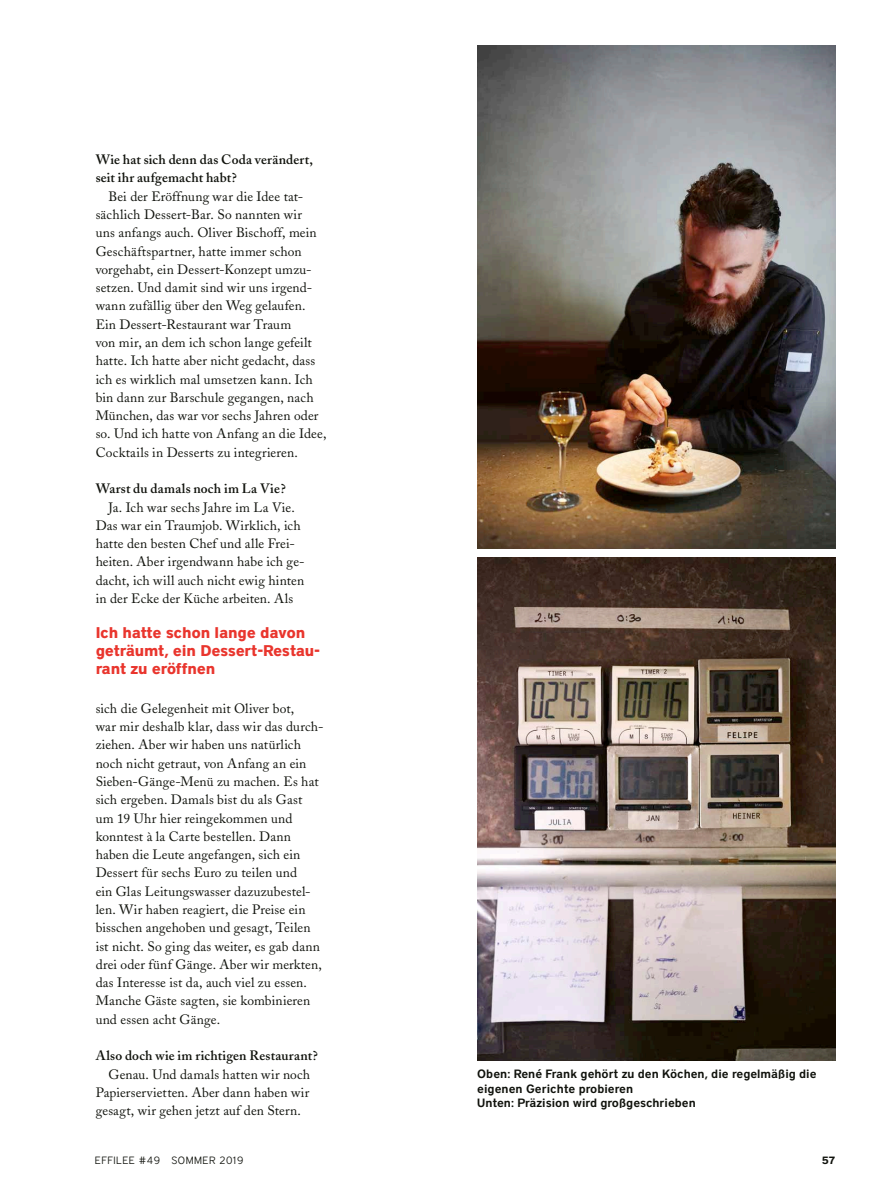
<style>
.page{position:relative;width:893px;height:1191px;background:#fff}
.page>*{position:absolute;margin:0;border:0;box-sizing:border-box;transform-origin:0 0}
.t1{font:700 15.45px/18.3px "District";letter-spacing:-.015em;color:#e9352d}
.t2{font:13.5px/18.3px "Adobe Caslon";letter-spacing:.01em;color:#10120c}
.t3{font:600 13.5px/18.3px "Adobe Caslon";letter-spacing:.015em;color:#10120c}
.t4{font:12px/14.7px "District Demi";color:#10120c}
.t5{font:300 10.5px "District";letter-spacing:.05em;color:#10120c}
.t6{font:700 10.5px "District";color:#10120c}
</style>
<div class="page">
<img style="left:477px;top:45px;width:359px;height:503px">
<img style="left:477px;top:557px;width:359px;height:503px">
<p class="t3" style="left:96px;top:150px;width:219px">Wie hat sich denn das Coda verändert, seit ihr aufgemacht habt?</p>
<p class="t2" style="left:96px;top:187px;width:232px;text-indent:13px">Bei der Eröffnung war die Idee tat&shy;sächlich Dessert-Bar. So nannten wir<br>uns anfangs auch. Oliver Bischoff, mein Geschäftspartner, hatte immer schon vorgehabt, ein Dessert-Konzept umzu&shy;setzen. Und damit sind wir uns irgend&shy;wann zufällig über den Weg gelaufen.<br>Ein Dessert-Restaurant war Traum<br>von mir, an dem ich schon lange gefeilt hatte. Ich hatte aber nicht gedacht, dass ich es wirklich mal umsetzen kann. Ich bin dann zur Barschule gegangen, nach München, das war vor sechs Jahren oder so. Und ich hatte von Anfang an die Idee, Cocktails in Desserts zu integrieren.</p>
<p class="t3" style="left:96px;top:480px;width:192px">Warst du damals noch im La Vie?</p>
<p class="t2" style="left:96px;top:498px;width:211px;text-indent:13px">Ja. Ich war sechs Jahre im La Vie.<br>Das war ein Traumjob. Wirklich, ich hatte den besten Chef und alle Frei&shy;heiten. Aber irgendwann habe ich ge&shy;dacht, ich will auch nicht ewig hinten in der Ecke der Küche arbeiten. Als</p>
<p class="t1" style="left:96px;top:622px;width:226px">Ich hatte schon lange davon geträumt, ein Dessert-Restau&shy;rant zu eröffnen</p>
<p class="t2" style="left:96px;top:699px;width:229px">sich die Gelegenheit mit Oliver bot,<br>war mir deshalb klar, dass wir das durch&shy;ziehen. Aber wir haben uns natürlich noch nicht getraut, von Anfang an ein Sieben-Gänge-Menü zu machen. Es hat sich ergeben. Damals bist du als Gast um 19 Uhr hier reingekommen und konntest à la Carte bestellen. Dann haben die Leute angefangen, sich ein Dessert für sechs Euro zu teilen und<br>ein Glas Leitungswasser dazuzubestel&shy;len. Wir haben reagiert, die Preise ein bisschen angehoben und gesagt, Teilen ist nicht. So ging das weiter, es gab dann drei oder fünf Gänge. Aber wir merkten, das Interesse ist da, auch viel zu essen.<br>Manche Gäste sagten, sie kombinieren und essen acht Gänge.</p>
<p class="t3" style="left:96px;top:1046px;width:224px">Also doch wie im richtigen Restaurant?</p>
<p class="t2" style="left:96px;top:1065px;width:216px;text-align:justify;text-indent:13px">Genau. Und damals hatten wir noch Papierservietten. Aber dann haben wir gesagt, wir gehen jetzt auf den Stern.</p>
<p class="t4" style="left:477px;top:1066px;width:341px">Oben: René Frank gehört zu den Köchen, die regelmäßig die eigenen Gerichte probieren<br>Unten: Präzision wird großgeschrieben</p>
<p class="t5" style="left:95px;top:1154px;width:150px">EFFILEE #49 SOMMER 2019</p>
<p class="t6" style="left:822px;top:1154px;width:15px">57</p>
</div>
